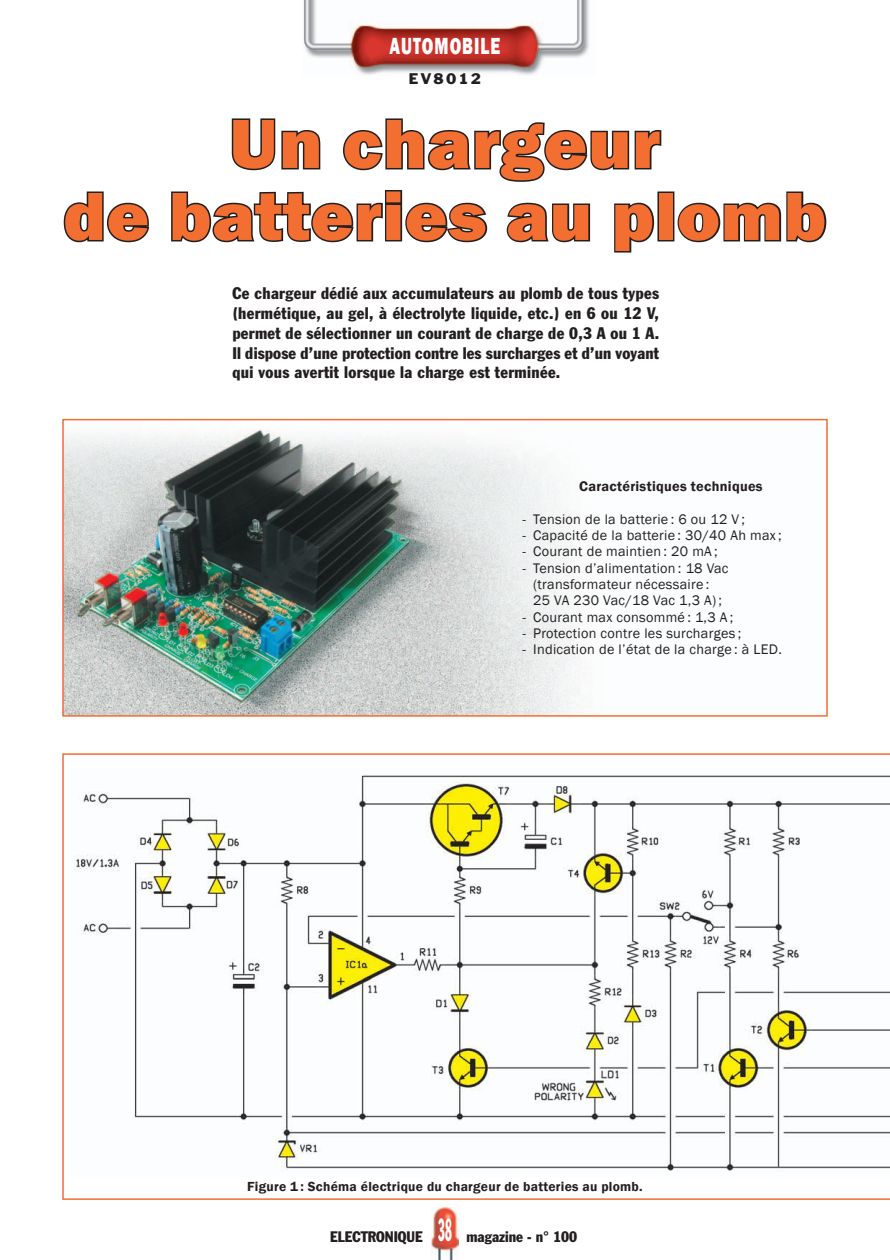
<style>
.page{position:relative;width:890px;height:1260px;background:#fff}
.page>*{position:absolute;margin:0;border:0;box-sizing:border-box;transform-origin:0 0}
.t1{font:800 72px "Franklin Gothic";letter-spacing:.01em;color:#f26e31}
.t2{font:800 70.5px "Franklin Gothic";letter-spacing:.01em;color:#f26e31}
.t3{font:800 24px "Franklin Gothic";letter-spacing:.06em;color:#fff;scale:.7 1}
.t4{font:condensed 16.5px/19.8px "Franklin Gothic";letter-spacing:.02em;color:#231f20;text-align:justify}
.t5{font:condensed 15px "Franklin Gothic";color:#231f20}
.t6{font:14.25px/16.4px "Franklin Gothic";letter-spacing:.02em;color:#231f20}
.t7{font:600 14.25px "Franklin Gothic";letter-spacing:.02em;color:#231f20}
.t8{font:14.25px "Franklin Gothic";letter-spacing:.15em;color:#231f20}
.t9{font:600 13.5px "Franklin Gothic";letter-spacing:.02em;color:#231f20}
.s1{font-size:31.5px;color:#fff}
</style>
<div class="page">
<img style="left:303px;top:0;width:286px;height:75px">
<img style="left:431px;top:1207px;width:28px;height:53px">
<img style="left:64px;top:429px;width:528px;height:286px">
<svg style="left:63px;top:191px;width:87px;height:52px"></svg>
<svg style="left:171px;top:118px;width:492px;height:135px"></svg>
<div style="left:657px;top:191px;width:17px;height:50px;border:3px solid #231f20"></div>
<svg style="left:677px;top:191px;width:150px;height:52px"></svg>
<svg style="left:62px;top:753px;width:828px;height:447px"></svg>
<img style="left:68px;top:768px;width:822px;height:409px">
<h3 class="t3" style="left:390px;top:31px;width:160px">AUTOMOBILE</h3>
<p class="t8" style="left:409px;top:69px;width:74px">EV8012</p>
<h1 class="t1" style="left:229px;top:97px;width:432px">Un chargeur</h1>
<h2 class="t2" style="left:63px;top:171px;width:764px">de batteries au plomb</h2>
<p class="t4" style="left:232px;top:283px;width:428px">Ce chargeur dédié aux accumulateurs au plomb de tous types (hermétique, au gel, à électrolyte liquide, etc.) en 6 ou 12 V, permet de sélectionner un courant de charge de 0,3 A ou 1 A.<br>Il dispose d’une protection contre les surcharges et d’un voyant qui vous avertit lorsque la charge est terminée.</p>
<p class="t7" style="left:579px;top:477px;width:185px">Caractéristiques techniques</p>
<p class="t6" style="left:522px;top:511px;width:224px">- Tension de la batterie : 6 ou 12 V ;</p>
<p class="t6" style="left:522px;top:527px;width:261px">- Capacité de la batterie : 30/40 Ah max ;</p>
<p class="t6" style="left:522px;top:544px;width:197px">- Courant de maintien : 20 mA ;</p>
<p class="t6" style="left:533px;top:560px;width:197px;text-indent:-11px">- Tension d’alimentation : 18 Vac (transformateur nécessaire :<br>25 VA 230 Vac/18 Vac 1,3 A) ;</p>
<p class="t6" style="left:522px;top:609px;width:212px">- Courant max consommé : 1,3 A ;</p>
<p class="t6" style="left:522px;top:625px;width:220px">- Protection contre les surcharges ;</p>
<p class="t6" style="left:522px;top:642px;width:261px">- Indication de l’état de la charge : à LED.</p>
<p class="t9" style="left:247px;top:1178px;width:397px">Figure 1 : Schéma électrique du chargeur de batteries au plomb.</p>
<p class="t5" style="left:330px;top:1227px;width:249px">ELECTRONIQUE <span class="s1">38</span> magazine - n° 100</p>
</div>
